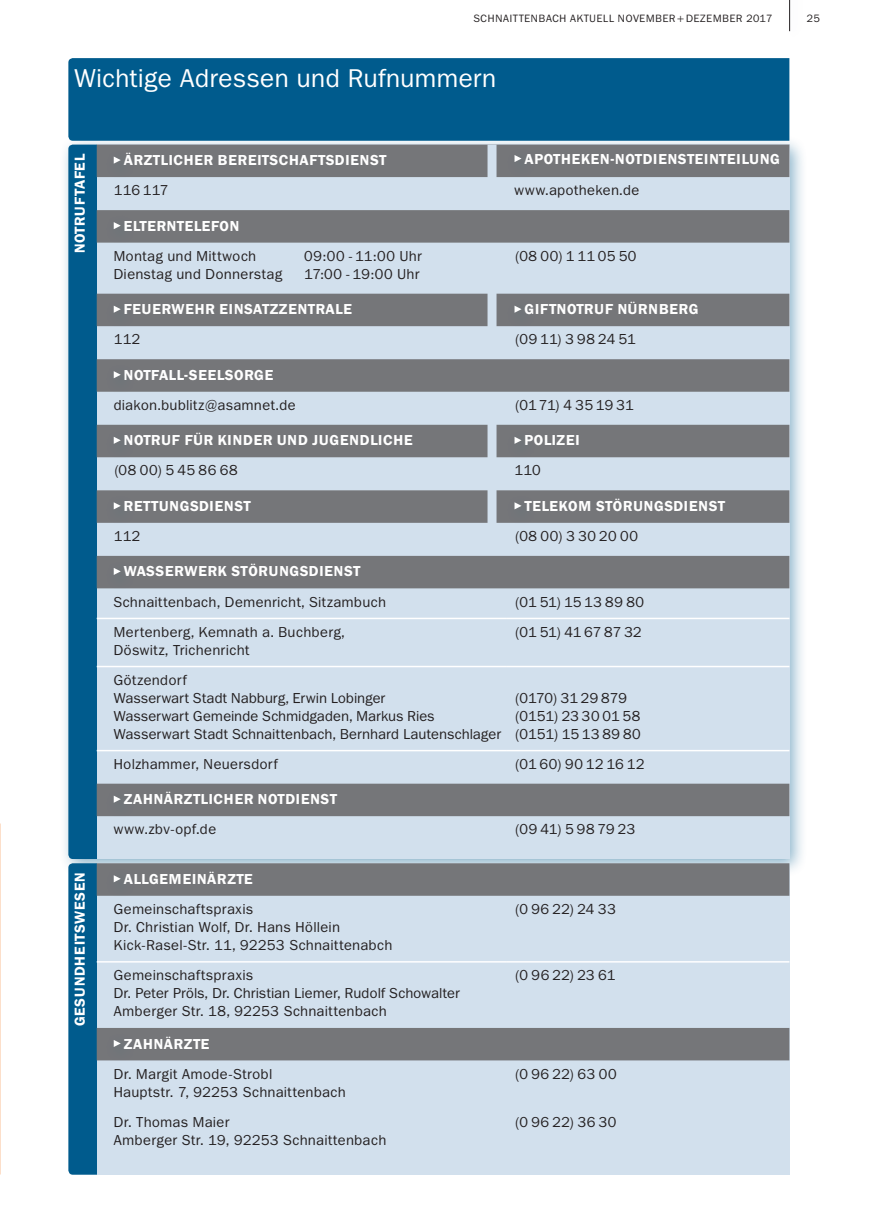
<style>
.page{position:relative;width:893px;height:1212px;background:#fff}
.page>*{position:absolute;margin:0;border:0;box-sizing:border-box;transform-origin:0 0}
.t1{font:25.5px "Franklin ITCBQ";letter-spacing:.04em;color:#fff}
.t2{font:14.25px/18px "Franklin ITCBQ";letter-spacing:.05em;color:#231f20}
.t3{font:600 14.25px "Franklin ITCBQ";letter-spacing:.05em;color:#fff}
.t4{font:14.25px/18px "Franklin ITCBQ";letter-spacing:.005em;color:#231f20}
.t5{font:14.25px "Franklin ITCBQ";letter-spacing:.025em;color:#231f20}
.t6{font:14.25px "Franklin ITCBQ";color:#231f20}
.t7{font:10.5px "Franklin ITCBQ";letter-spacing:.07em;color:#231f20}
</style>
<div class="page">
<hr style="left:789px;top:0;width:1px;height:31px;background:#231f20">
<div style="left:58px;top:134px;width:750px;height:744px;background:#005b8d;opacity:.45"></div>
<div style="left:68px;top:145px;width:721px;height:714px;background:#005b8d;border-radius:4px"></div>
<div style="left:97px;top:145px;width:692px;height:714px;background:#d2e0ed"></div>
<div style="left:68px;top:863px;width:721px;height:312px;background:#005b8d;border-radius:4px"></div>
<div style="left:97px;top:863px;width:692px;height:312px;background:#d2e0ed"></div>
<div style="left:68px;top:58px;width:721px;height:83px;background:#005b8d"></div>
<svg style="left:97px;top:145px;width:692px;height:98px;fill:#757679"></svg>
<svg style="left:97px;top:294px;width:692px;height:522px"></svg>
<hr style="left:97px;top:750px;width:409px;height:1px;background:#fff">
<hr style="left:506px;top:750px;width:283px;height:1px;background:#fff">
<hr style="left:97px;top:618px;width:409px;height:1px;background:#fff">
<hr style="left:506px;top:618px;width:283px;height:1px;background:#fff">
<hr style="left:97px;top:666px;width:409px;height:1px;background:#fff">
<hr style="left:506px;top:666px;width:283px;height:1px;background:#fff">
<div style="left:104px;top:149px;width:33px;height:31px;background:#005b8d;opacity:.45"></div>
<svg style="left:114px;top:157px;width:7px;height:7px"></svg>
<div style="left:505px;top:147px;width:32px;height:32px;background:#747579"></div>
<svg style="left:514px;top:155px;width:8px;height:7px"></svg>
<div style="left:104px;top:214px;width:33px;height:32px;background:#005b8d;opacity:.45"></div>
<svg style="left:114px;top:222px;width:7px;height:7px"></svg>
<div style="left:104px;top:298px;width:33px;height:32px;background:#005b8d;opacity:.45"></div>
<svg style="left:114px;top:306px;width:7px;height:7px"></svg>
<div style="left:505px;top:298px;width:32px;height:32px;background:#005b8d;opacity:.45"></div>
<svg style="left:514px;top:306px;width:8px;height:7px"></svg>
<div style="left:104px;top:363px;width:33px;height:32px;background:#005b8d;opacity:.45"></div>
<svg style="left:114px;top:371px;width:7px;height:7px"></svg>
<div style="left:104px;top:429px;width:33px;height:32px;background:#005b8d;opacity:.45"></div>
<svg style="left:114px;top:437px;width:7px;height:7px"></svg>
<div style="left:505px;top:429px;width:32px;height:32px;background:#005b8d;opacity:.45"></div>
<svg style="left:514px;top:437px;width:8px;height:7px"></svg>
<div style="left:104px;top:494px;width:33px;height:32px;background:#005b8d;opacity:.45"></div>
<svg style="left:114px;top:502px;width:7px;height:7px"></svg>
<div style="left:505px;top:494px;width:32px;height:32px;background:#005b8d;opacity:.45"></div>
<svg style="left:514px;top:502px;width:8px;height:7px"></svg>
<div style="left:104px;top:560px;width:33px;height:32px;background:#005b8d;opacity:.45"></div>
<svg style="left:114px;top:568px;width:7px;height:7px"></svg>
<div style="left:104px;top:788px;width:33px;height:31px;background:#005b8d;opacity:.45"></div>
<svg style="left:114px;top:796px;width:7px;height:7px"></svg>
<hr style="left:97px;top:961px;width:409px;height:1px;background:#fff">
<hr style="left:506px;top:961px;width:283px;height:1px;background:#fff">
<div style="left:97px;top:863px;width:692px;height:33px;background:#757679"></div>
<div style="left:104px;top:1032px;width:33px;height:32px;background:#005b8d;opacity:.45"></div>
<div style="left:97px;top:1028px;width:692px;height:32px;background:#757679"></div>
<div style="left:487px;top:409px;width:9px;height:127px;background:#d2e0ed"></div>
<div style="left:487px;top:269px;width:9px;height:63px;background:#d2e0ed"></div>
<div style="left:487px;top:145px;width:9px;height:48px;background:#d2e0ed"></div>
<p class="t7" style="left:474px;top:12px;width:300px">SCHNAITTENBACH AKTUELL NOVEMBER+ DEZEMBER 2017</p>
<p class="t7" style="left:807px;top:12px;width:15px">25</p>
<h1 class="t1" style="left:74px;top:63px;width:423px">Wichtige Adressen und Rufnummern</h1>
<p class="t3" style="left:72px;top:253px;width:101px;rotate:-90deg">NOTRUFTAFEL</p>
<p class="t3" style="left:124px;top:152px;width:264px">ÄRZTLICHER BEREITSCHAFTSDIENST</p>
<p class="t3" style="left:525px;top:151px;width:257px">APOTHEKEN-NOTDIENSTEINTEILUNG</p>
<p class="t2" style="left:114px;top:182px;width:56px">116 117</p>
<p class="t2" style="left:514px;top:182px;width:126px">www.apotheken.de</p>
<p class="t3" style="left:124px;top:218px;width:117px">ELTERNTELEFON</p>
<p class="t2" style="left:114px;top:247px;width:144px">Montag und Mittwoch</p>
<p class="t2" style="left:304px;top:247px;width:119px">09:00 - 11:00 Uhr</p>
<p class="t2" style="left:114px;top:265px;width:170px">Dienstag und Donnerstag</p>
<p class="t2" style="left:304px;top:265px;width:117px">17:00 - 19:00 Uhr</p>
<p class="t2" style="left:514px;top:247px;width:124px">(08 00)1 11 05 50</p>
<p class="t3" style="left:124px;top:301px;width:230px">FEUERWEHR EINSATZZENTRALE</p>
<p class="t3" style="left:525px;top:301px;width:175px">GIFTNOTRUF NÜRNBERG</p>
<p class="t2" style="left:114px;top:331px;width:28px">112</p>
<p class="t2" style="left:514px;top:331px;width:123px">(09 11) 3 98 24 51</p>
<p class="t3" style="left:124px;top:367px;width:151px">NOTFALL-SEELSORGE</p>
<p class="t2" style="left:114px;top:396px;width:183px">diakon.bublitz@asamnet.de</p>
<p class="t2" style="left:514px;top:396px;width:121px">(01 71) 4 35 19 31</p>
<p class="t3" style="left:124px;top:432px;width:291px">NOTRUF FÜR KINDER UND JUGENDLICHE</p>
<p class="t3" style="left:525px;top:432px;width:57px">POLIZEI</p>
<p class="t2" style="left:114px;top:462px;width:125px">(08 00)5 45 86 68</p>
<p class="t2" style="left:514px;top:462px;width:28px">110</p>
<p class="t3" style="left:124px;top:498px;width:129px">RETTUNGSDIENST</p>
<p class="t3" style="left:525px;top:498px;width:202px">TELEKOM STÖRUNGSDIENST</p>
<p class="t2" style="left:114px;top:527px;width:28px">112</p>
<p class="t2" style="left:514px;top:527px;width:125px">(08 00) 3 30 20 00</p>
<p class="t3" style="left:124px;top:563px;width:238px">WASSERWERK STÖRUNGSDIENST</p>
<p class="t2" style="left:114px;top:593px;width:274px">Schnaittenbach, Demenricht, Sitzambuch</p>
<p class="t5" style="left:514px;top:594px;width:131px">(01 51) 15 13 89 80</p>
<p class="t2" style="left:114px;top:623px;width:232px">Mertenberg, Kemnath a. Buchberg,<br>Döswitz, Trichenricht</p>
<p class="t6" style="left:515px;top:624px;width:129px">(01 51) 41 67 87 32</p>
<p class="t2" style="left:114px;top:671px;width:389px">Götzendorf<br>Wasserwart Stadt Nabburg, Erwin Lobinger<br>Wasserwart Gemeinde Schmidgaden, Markus Ries Wasserwart Stadt Schnaittenbach, Bernhard Lautenschlager</p>
<p class="t4" style="left:515px;top:689px;width:128px">(0170) 31 29 879 (0151) 23 30 01 58 (0151) 15 13 89 80</p>
<p class="t2" style="left:114px;top:755px;width:165px">Holzhammer, Neuersdorf</p>
<p class="t2" style="left:515px;top:755px;width:132px">(01 60) 90 12 16 12</p>
<p class="t3" style="left:124px;top:791px;width:215px">ZAHNÄRZTLICHER NOTDIENST</p>
<p class="t2" style="left:114px;top:821px;width:104px">www.zbv-opf.de</p>
<p class="t2" style="left:514px;top:821px;width:122px">(09 41)5 98 79 23</p>
<p class="t3" style="left:72px;top:1026px;width:155px;rotate:-90deg">GESUNDHEITSWESEN</p>
<p class="t3" style="left:124px;top:871px;width:131px">ALLGEMEINÄRZTE</p>
<p class="t2" style="left:114px;top:900px;width:280px">Gemeinschaftspraxis<br>Dr. Christian Wolf, Dr. Hans Höllein<br>Kick-Rasel-Str. 11, 92253 Schnaittenabch</p>
<p class="t2" style="left:514px;top:900px;width:103px">(0 96 22) 24 33</p>
<p class="t2" style="left:114px;top:966px;width:348px">Gemeinschaftspraxis<br>Dr. Peter Pröls, Dr. Christian Liemer, Rudolf Schowalter<br>Amberger Str. 18, 92253 Schnaittenbach</p>
<p class="t2" style="left:515px;top:966px;width:102px">(0 96 22) 23 61</p>
<p class="t3" style="left:124px;top:1035px;width:87px">ZAHNÄRZTE</p>
<p class="t2" style="left:114px;top:1065px;width:233px">Dr. Margit Amode-Strobl<br>Hauptstr. 7, 92253 Schnaittenbach</p>
<p class="t2" style="left:514px;top:1065px;width:104px">(0 96 22) 63 00</p>
<p class="t2" style="left:114px;top:1113px;width:274px">Dr. Thomas Maier<br>Amberger Str. 19, 92253 Schnaittenbach</p>
<p class="t2" style="left:514px;top:1113px;width:103px">(0 96 22) 36 30</p>
</div>
